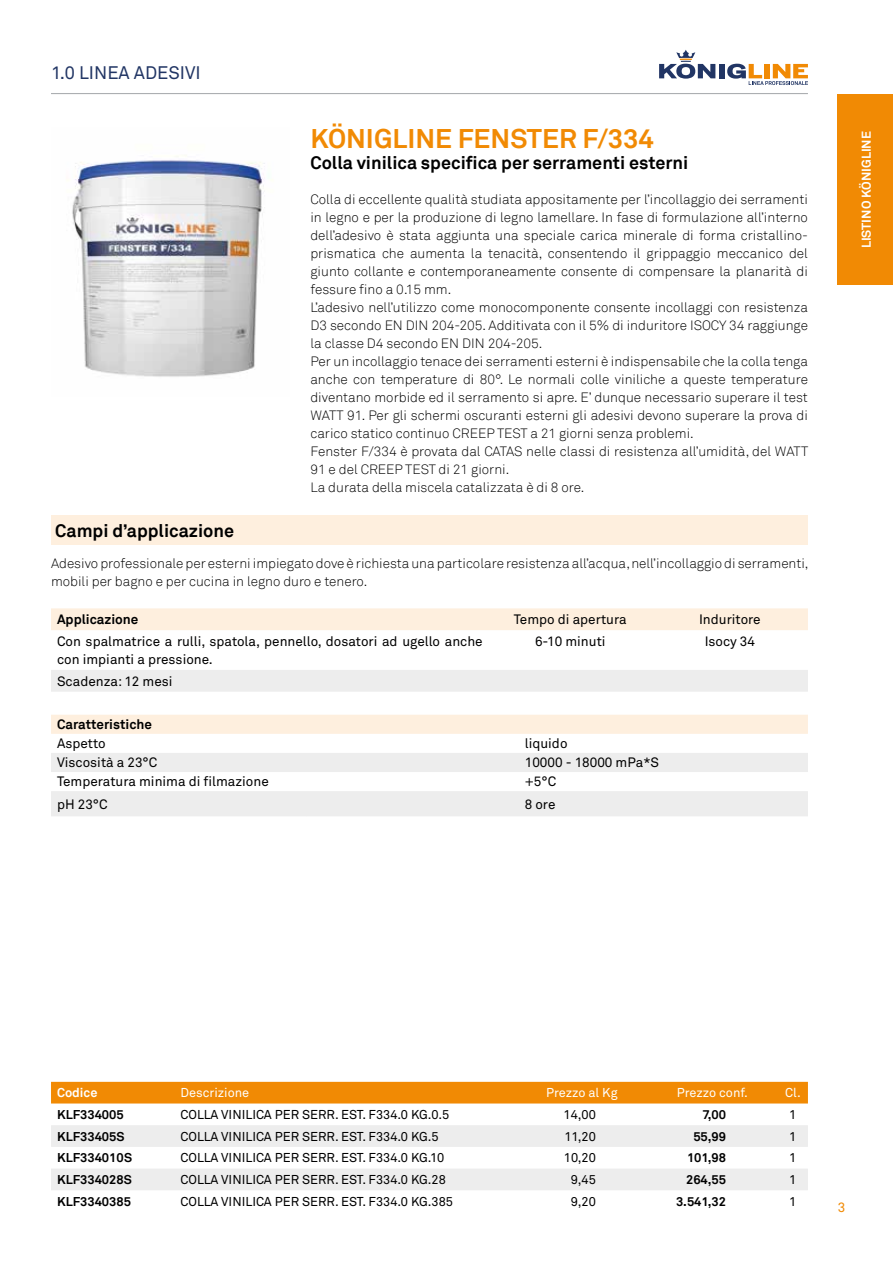
<style>
.page{position:relative;width:893px;height:1263px;background:#fff}
.page>*{position:absolute;margin:0;border:0;box-sizing:border-box;transform-origin:0 0}
.t1{font:700 27px "Akkurat";color:#f18a04}
.t2{font:700 18px "Akkurat";color:#000}
.t3{font:18px "Akkurat";color:#213564}
.t4{font:300 13.5px/18px "Akkurat";color:#000}
.t5{font:13.5px/18px "Akkurat";color:#000}
.t6{font:700 13.5px "Akkurat";color:#000}
.t7{font:13.5px "Akkurat";color:#f18a04}
.t8{font:12.75px "Akkurat";color:#000}
.t9{font:700 12.75px "Akkurat";color:#000}
.t10{font:12.75px "Akkurat";color:#fff}
.t11{font:700 12.75px "Akkurat";color:#fff}
</style>
<div class="page">
<div style="left:51px;top:1082px;width:757px;height:21px;background:#f18a04"></div>
<svg style="left:51px;top:1125px;width:757px;height:65px;fill:#ededed"></svg>
<hr style="left:51px;top:93px;width:757px;height:1px;background:#acafb2">
<div style="left:838px;top:94px;width:55px;height:191px;background:#f18a04"></div>
<svg style="left:659px;top:50px;width:56px;height:29px"></svg>
<div style="left:719px;top:64px;width:5px;height:14px;background:#213564"></div>
<svg style="left:727px;top:64px;width:81px;height:21px"></svg>
<div style="left:51px;top:515px;width:757px;height:30px;background:#feefde"></div>
<div style="left:51px;top:608px;width:757px;height:22px;background:#feefde"></div>
<div style="left:51px;top:670px;width:757px;height:22px;background:#ededed"></div>
<div style="left:51px;top:715px;width:757px;height:19px;background:#feefde"></div>
<svg style="left:51px;top:753px;width:757px;height:63px;fill:#ededed"></svg>
<img style="left:72px;top:156px;width:193px;height:221px">
<h2 class="t3" style="left:51px;top:62px;width:151px">1.0 LINEA ADESIVI</h2>
<h2 class="t2" style="left:55px;top:519px;width:180px">Campi d’applicazione</h2>
<h1 class="t1" style="left:310px;top:121px;width:345px">KÖNIGLINE FENSTER F/334</h1>
<h2 class="t2" style="left:310px;top:152px;width:379px">Colla vinilica specifica per serramenti esterni</h2>
<p class="t4" style="left:310px;top:191px;width:499px">Colla di eccellente qualità studiata appositamente per l’incollaggio dei serramenti in legno e per la produzione di legno lamellare. In fase di formulazione all’interno dell’adesivo è stata aggiunta una speciale carica minerale di forma cristallino&shy;prismatica che aumenta la tenacità, consentendo il grippaggio meccanico del giunto collante e contemporaneamente consente di compensare la planarità di fessure fino a 0.15 mm.<br>L’adesivo nell’utilizzo come monocomponente consente incollaggi con resistenza D3 secondo EN DIN 204-205. Additivata con il 5% di induritore ISOCY 34 raggiunge la classe D4 secondo EN DIN 204-205.<br>Per un incollaggio tenace dei serramenti esterni è indispensabile che la colla tenga anche con temperature di 80°. Le normali colle viniliche a queste temperature diventano morbide ed il serramento si apre. E’ dunque necessario superare il test WATT 91. Per gli schermi oscuranti esterni gli adesivi devono superare la prova di carico statico continuo CREEP TEST a 21 giorni senza problemi.<br>Fenster F/334 è provata dal CATAS nelle classi di resistenza all’umidità, del WATT 91 e del CREEP TEST di 21 giorni.<br>La durata della miscela catalizzata è di 8 ore.</p>
<p class="t4" style="left:51px;top:555px;width:759px">Adesivo professionale per esterni impiegato dove è richiesta una particolare resistenza all’acqua, nell’incollaggio di serramenti, mobili per bagno e per cucina in legno duro e tenero.</p>
<p class="t6" style="left:57px;top:611px;width:83px">Applicazione</p>
<p class="t5" style="left:514px;top:611px;width:114px">Tempo di apertura</p>
<p class="t5" style="left:699px;top:611px;width:63px">Induritore</p>
<p class="t5" style="left:57px;top:632px;width:427px">Con spalmatrice a rulli, spatola, pennello, dosatori ad ugello anche con impianti a pressione.</p>
<p class="t5" style="left:535px;top:632px;width:72px">6-10 minuti</p>
<p class="t5" style="left:705px;top:632px;width:52px">Isocy 34</p>
<p class="t5" style="left:57px;top:672px;width:117px">Scadenza: 12 mesi</p>
<p class="t6" style="left:57px;top:716px;width:96px">Caratteristiche</p>
<p class="t5" style="left:57px;top:735px;width:50px">Aspetto</p>
<p class="t5" style="left:525px;top:735px;width:44px">liquido</p>
<p class="t5" style="left:57px;top:754px;width:102px">Viscosità a 23°C</p>
<p class="t5" style="left:525px;top:754px;width:136px">10000 - 18000 mPa*S</p>
<p class="t5" style="left:57px;top:773px;width:213px">Temperatura minima di filmazione</p>
<p class="t5" style="left:525px;top:773px;width:33px">+5°C</p>
<p class="t5" style="left:57px;top:795px;width:52px">pH 23°C</p>
<p class="t5" style="left:525px;top:795px;width:32px">8 ore</p>
<p class="t11" style="left:858px;top:248px;width:119px;rotate:-90deg">LISTINO KÖNIGLINE</p>
<p class="t11" style="left:57px;top:1085px;width:42px">Codice</p>
<p class="t10" style="left:180px;top:1085px;width:70px">Descrizione</p>
<p class="t10" style="left:546px;top:1085px;width:73px">Prezzo al Kg</p>
<p class="t10" style="left:677px;top:1085px;width:73px">Prezzo conf.</p>
<p class="t10" style="left:785px;top:1085px;width:17px">Cl.</p>
<p class="t9" style="left:57px;top:1106px;width:68px">KLF334005</p>
<p class="t8" style="left:180px;top:1107px;width:271px">COLLA VINILICA PER SERR. EST. F334.0 KG.0.5</p>
<p class="t8" style="left:564px;top:1107px;width:34px">14,00</p>
<p class="t9" style="left:703px;top:1106px;width:25px">7,00</p>
<p class="t8" style="left:789px;top:1107px;width:9px">1</p>
<p class="t9" style="left:57px;top:1128px;width:69px">KLF33405S</p>
<p class="t8" style="left:180px;top:1129px;width:260px">COLLA VINILICA PER SERR. EST. F334.0 KG.5</p>
<p class="t8" style="left:564px;top:1129px;width:33px">11,20</p>
<p class="t9" style="left:693px;top:1128px;width:34px">55,99</p>
<p class="t8" style="left:789px;top:1129px;width:9px">1</p>
<p class="t9" style="left:57px;top:1150px;width:77px">KLF334010S</p>
<p class="t8" style="left:180px;top:1150px;width:265px">COLLA VINILICA PER SERR. EST. F334.0 KG.10</p>
<p class="t8" style="left:564px;top:1150px;width:34px">10,20</p>
<p class="t9" style="left:687px;top:1150px;width:41px">101,98</p>
<p class="t8" style="left:789px;top:1150px;width:9px">1</p>
<p class="t9" style="left:57px;top:1171px;width:76px">KLF334028S</p>
<p class="t8" style="left:180px;top:1172px;width:267px">COLLA VINILICA PER SERR. EST. F334.0 KG.28</p>
<p class="t8" style="left:571px;top:1172px;width:27px">9,45</p>
<p class="t9" style="left:686px;top:1171px;width:42px">264,55</p>
<p class="t8" style="left:789px;top:1172px;width:9px">1</p>
<p class="t9" style="left:57px;top:1193px;width:76px">KLF3340385</p>
<p class="t8" style="left:180px;top:1194px;width:274px">COLLA VINILICA PER SERR. EST. F334.0 KG.385</p>
<p class="t8" style="left:571px;top:1194px;width:27px">9,20</p>
<p class="t9" style="left:676px;top:1193px;width:52px">3.541,32</p>
<p class="t8" style="left:789px;top:1194px;width:9px">1</p>
<p class="t7" style="left:838px;top:1199px;width:9px">3</p>
</div>
